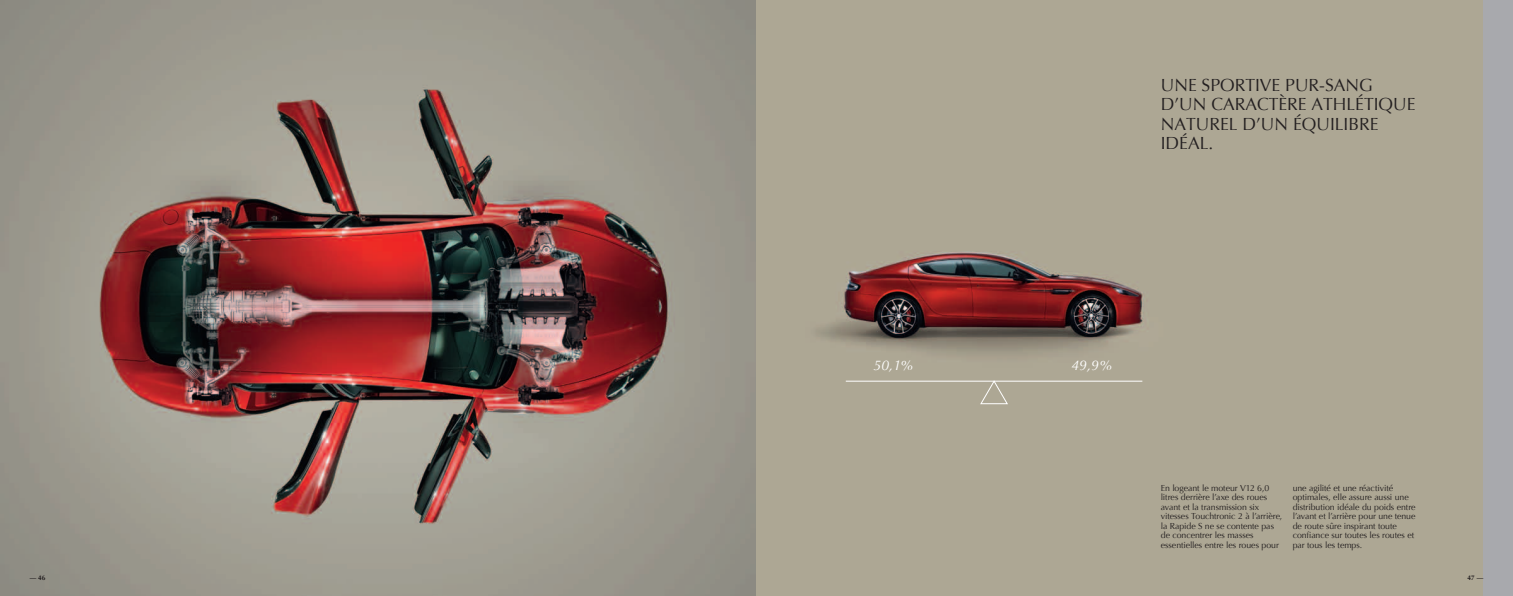
<style>
.page{position:relative;width:1513px;height:596px;background:#fff}
.page>*{position:absolute;margin:0;border:0;box-sizing:border-box;transform-origin:0 0}
.t1{font:17.5px/19.2px "Optima";color:#231f20}
.t2{font:italic 14px "Optima";color:#fff}
.t3{font:8.75px/9.5px "Optima";letter-spacing:-.005em;color:#231f20}
.t4{font:700 6.56px "Optima";color:#231f20}
</style>
<div class="page">
<img style="left:0;top:0;width:1483px;height:595px">
<div style="left:1483px;top:0;width:30px;height:595px;background:#a8a9ad"></div>
<hr style="left:846px;top:380px;width:296px;height:1px;background:#fff">
<svg style="left:980px;top:380px;width:28px;height:24px"></svg>
<h1 class="t1" style="left:1161px;top:76px;width:256px">UNE SPORTIVE PUR-SANG<br>D’UN CARACTÈRE ATHLÉTIQUE<br>NATUREL D’UN ÉQUILIBRE<br>IDÉAL.</h1>
<h2 class="t2" style="left:874px;top:357px;width:42px">50,1%</h2>
<h2 class="t2" style="left:1072px;top:357px;width:43px">49,9%</h2>
<p class="t3" style="left:1161px;top:483px;width:123px">En logeant le moteur V12 6,0 litres derrière l’axe des roues avant et la transmission six vitesses Touchtronic 2 à l’arrière, la Rapide S ne se contente pas de concentrer les masses essentielles entre les roues pour</p>
<p class="t3" style="left:1293px;top:483px;width:124px">une agilité et une réactivité optimales, elle assure aussi une distribution idéale du poids entre l’avant et l’arrière pour une tenue de route sûre inspirant toute confiance sur toutes les routes et par tous les temps.</p>
<p class="t4" style="left:30px;top:573px;width:17px">— 46</p>
<p class="t4" style="left:1468px;top:573px;width:17px">47 —</p>
</div>
